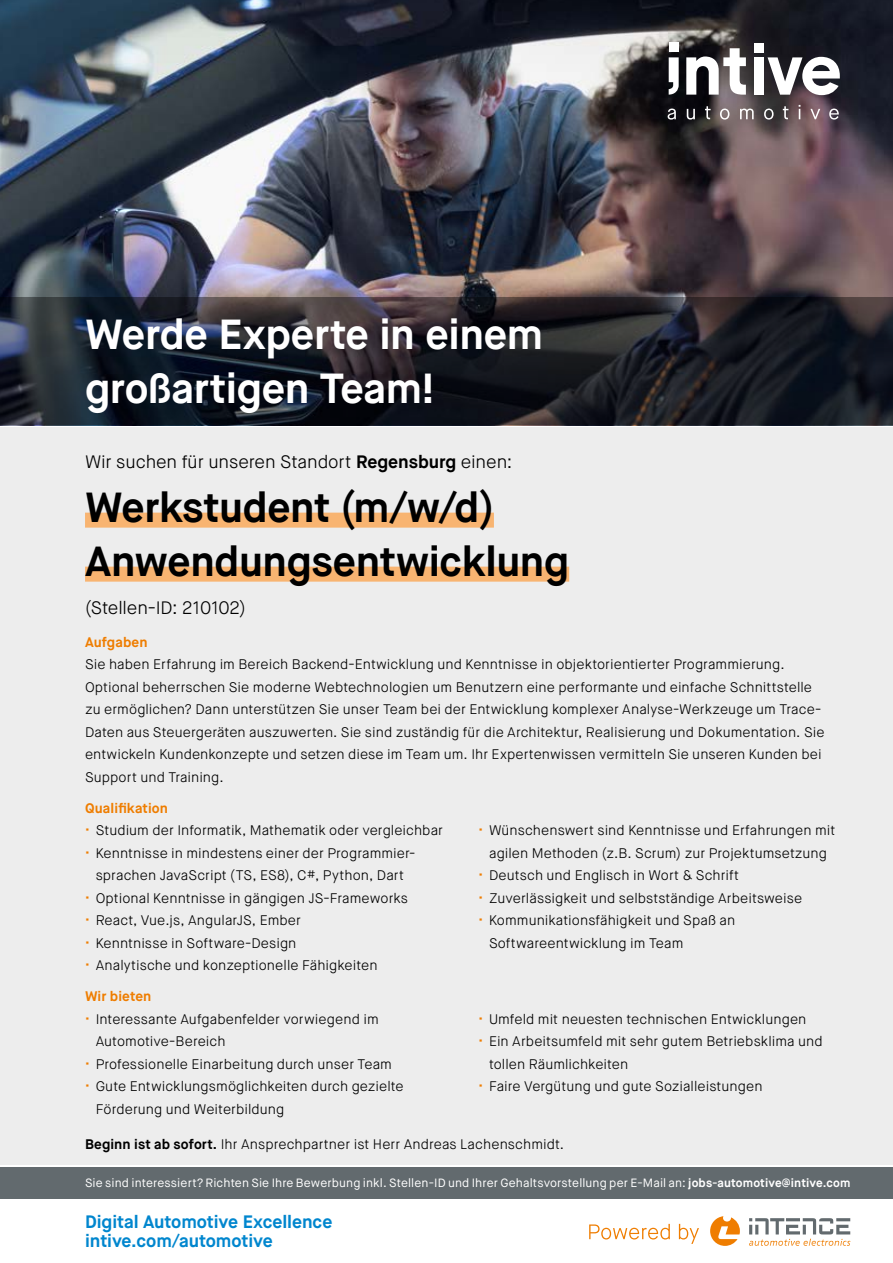
<style>
.page{position:relative;width:893px;height:1263px;background:#fff}
.page>*{position:absolute;margin:0;border:0;box-sizing:border-box;transform-origin:0 0}
.t1{font:700 42px/54px "Maison Neue";letter-spacing:-.01em;color:#000}
.t2{font:700 42px/54px "Maison Neue";letter-spacing:-.01em;color:#fff}
.t3{font:300 18px "Maison Neue";letter-spacing:-.005em;color:#000}
.t4{font:700 18px/19.5px "Maison Neue";letter-spacing:-.005em;color:#0086ce}
.t5{font:300 13.8px/22.5px "Maison Neue";letter-spacing:.005em;color:#000}
.t6{font:700 13.8px "Maison Neue";letter-spacing:.005em;color:#ef7d00}
.t7{font:12px "Maison Neue";letter-spacing:.01em;color:#fff}
.s1{font-weight:700}
.s2{font-weight:700;font-size:15px;color:#ef7d00}
</style>
<div class="page">
<img style="left:0;top:0;width:893px;height:298px">
<div style="left:0;top:427px;width:893px;height:738px;background:#ededed"></div>
<div style="left:0;top:1167px;width:893px;height:32px;background:#626a6e"></div>
<svg style="left:710px;top:1216px;width:30px;height:30px"></svg>
<svg style="left:749px;top:1218px;width:101px;height:28px"></svg>
<svg style="left:589px;top:1224px;width:110px;height:20px"></svg>
<div style="left:669px;top:43px;width:10px;height:9px;background:#fff"></div>
<div style="left:754px;top:43px;width:9px;height:9px;background:#fff"></div>
<svg style="left:669px;top:57px;width:10px;height:38px"></svg>
<svg style="left:686px;top:48px;width:60px;height:47px"></svg>
<div style="left:753px;top:57px;width:10px;height:38px;background:#fff"></div>
<svg style="left:767px;top:57px;width:73px;height:38px"></svg>
<svg style="left:668px;top:105px;width:171px;height:15px;background:#685e61"></svg>
<svg style="left:0;top:298px;width:893px;height:127px;background:#1d1f27"></svg>
<div style="left:85px;top:513px;width:409px;height:15px;background:#f8b471"></div>
<div style="left:85px;top:567px;width:484px;height:15px;background:#f8b471"></div>
<h1 class="t2" style="left:85px;top:308px;width:460px">Werde Experte in einem großartigen Team!</h1>
<h2 class="t3" style="left:85px;top:450px;width:429px">Wir suchen für unseren Standort <span class="s1">Regensburg</span> einen:</h2>
<h1 class="t1" style="left:85px;top:480px;width:486px">Werkstudent (m/w/d)<br>Anwendungsentwicklung</h1>
<h2 class="t3" style="left:85px;top:596px;width:163px">(Stellen-ID: 210102)</h2>
<p class="t6" style="left:85px;top:633px;width:64px">Aufgaben</p>
<p class="t5" style="left:85px;top:653px;width:741px">Sie haben Erfahrung im Bereich Backend-Entwicklung und Kenntnisse in objektorientierter Programmierung.<br>Optional beherrschen Sie moderne Webtechnologien um Benutzern eine performante und einfache Schnittstelle zu ermöglichen? Dann unterstützen Sie unser Team bei der Entwicklung komplexer Analyse-Werkzeuge um Trace-Daten aus Steuergeräten auszuwerten. Sie sind zuständig für die Architektur, Realisierung und Dokumentation. Sie entwickeln Kundenkonzepte und setzen diese im Team um. Ihr Expertenwissen vermitteln Sie unseren Kunden bei Support und Training.</p>
<p class="t6" style="left:85px;top:799px;width:84px">Qualifikation</p>
<p class="t5" style="left:85px;top:819px;width:359px"><span class="s2">·</span> Studium der Informatik, Mathematik oder vergleichbar</p>
<p class="t5" style="left:85px;top:842px;width:330px"><span class="s2">·</span> Kenntnisse in mindestens einer der Programmier-</p>
<p class="t5" style="left:96px;top:864px;width:310px">sprachen JavaScript (TS, ES8), C#, Python, Dart</p>
<p class="t5" style="left:85px;top:887px;width:324px"><span class="s2">·</span> Optional Kenntnisse in gängigen JS-Frameworks</p>
<p class="t5" style="left:85px;top:909px;width:217px"><span class="s2">·</span> React, Vue.js, AngularJS, Ember</p>
<p class="t5" style="left:85px;top:932px;width:213px"><span class="s2">·</span> Kenntnisse in Software-Design</p>
<p class="t5" style="left:85px;top:954px;width:294px"><span class="s2">·</span> Analytische und konzeptionelle Fähigkeiten</p>
<p class="t5" style="left:478px;top:819px;width:358px"><span class="s2">·</span> Wünschenswert sind Kenntnisse und Erfahrungen mit</p>
<p class="t5" style="left:489px;top:842px;width:340px">agilen Methoden (z.B. Scrum) zur Projektumsetzung</p>
<p class="t5" style="left:478px;top:864px;width:262px"><span class="s2">·</span> Deutsch und Englisch in Wort &amp; Schrift</p>
<p class="t5" style="left:478px;top:887px;width:325px"><span class="s2">·</span> Zuverlässigkeit und selbstständige Arbeitsweise</p>
<p class="t5" style="left:478px;top:909px;width:258px"><span class="s2">·</span> Kommunikationsfähigkeit und Spaß an</p>
<p class="t5" style="left:489px;top:932px;width:196px">Softwareentwicklung im Team</p>
<p class="t6" style="left:85px;top:988px;width:68px">Wir bieten</p>
<p class="t5" style="left:85px;top:1008px;width:295px"><span class="s2">·</span> Interessante Aufgabenfelder vorwiegend im</p>
<p class="t5" style="left:96px;top:1030px;width:131px">Automotive-Bereich</p>
<p class="t5" style="left:85px;top:1053px;width:308px"><span class="s2">·</span> Professionelle Einarbeitung durch unser Team</p>
<p class="t5" style="left:85px;top:1075px;width:320px"><span class="s2">·</span> Gute Entwicklungsmöglichkeiten durch gezielte</p>
<p class="t5" style="left:96px;top:1098px;width:190px">Förderung und Weiterbildung</p>
<p class="t5" style="left:478px;top:1008px;width:330px"><span class="s2">·</span> Umfeld mit neuesten technischen Entwicklungen</p>
<p class="t5" style="left:478px;top:1030px;width:346px"><span class="s2">·</span> Ein Arbeitsumfeld mit sehr gutem Betriebsklima und</p>
<p class="t5" style="left:489px;top:1053px;width:141px">tollen Räumlichkeiten</p>
<p class="t5" style="left:478px;top:1075px;width:286px"><span class="s2">·</span> Faire Vergütung und gute Sozialleistungen</p>
<p class="t5" style="left:85px;top:1133px;width:480px"><span class="s1">Beginn ist ab sofort.</span> Ihr Ansprechpartner ist Herr Andreas Lachenschmidt.</p>
<p class="t7" style="left:85px;top:1176px;width:767px">Sie sind interessiert? Richten Sie Ihre Bewerbung inkl. Stellen-ID und Ihrer Gehaltsvorstellung per E-Mail an: <span class="s1">jobs-automotive@intive.com</span></p>
<h2 class="t4" style="left:85px;top:1212px;width:249px">Digital Automotive Excellence intive.com/automotive</h2>
</div>
